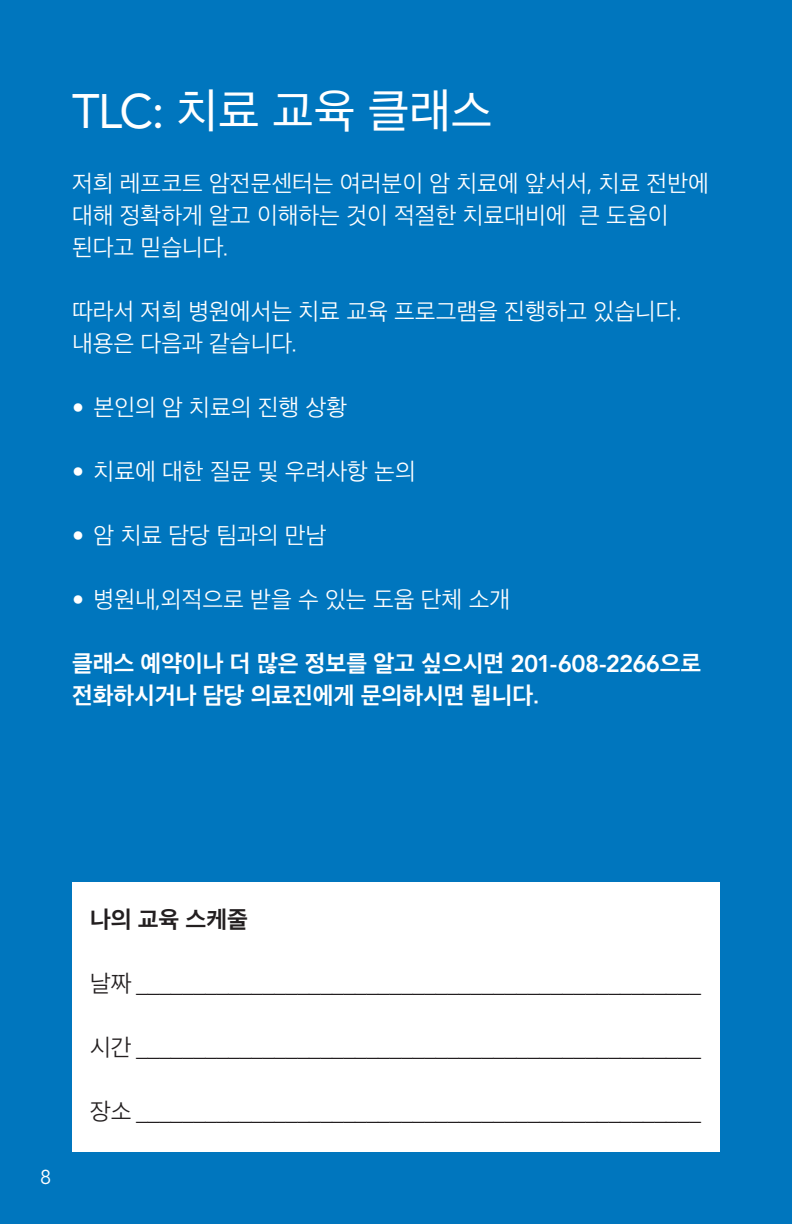
<style>
.page{position:relative;width:792px;height:1224px;background:#0076be}
.page>*{position:absolute;margin:0;border:0;box-sizing:border-box;transform-origin:0 0}
.H1_KO{font:48px "Apple SD Gothic Neo";color:#fff}
.Body_KO{font:300 24px/32px "Apple SD Gothic Neo";color:#fff}
.Fill_in_KO{font:24px "Avenir LT Std";color:#231f20}
.H3_KO{font:700 24px/32px "Apple SD Gothic Neo";color:#fff}
.H3_KO-2{font:700 24px "Apple SD Gothic Neo";color:#231f20}
.Folio_L{font:20px "Avenir LT Std";color:#fff}
.s1{font-family:"Avenir LT Std"}
.s2{font-family:"Avenir LT Std";font-weight:400}
.s3{font-family:"Avenir LT Std";font-weight:800}
.s4{font-family:"Apple SD Gothic Neo";font-weight:300}
</style>
<div class="page">
<div style="left:72px;top:882px;width:648px;height:270px;background:#fff"></div>
<p class="H1_KO" style="left:72px;top:85px;width:422px"><span class="s1">TLC:</span> 치료 교육 클래스</p>
<p class="Body_KO" style="left:72px;top:169px;width:638px">저희 레프코트 암전문센터는 여러분이 암 치료에 앞서서, 치료 전반에 대해 정확하게 알고 이해하는 것이 적절한 치료대비에 큰 도움이 된다고 믿습니다.</p>
<p class="Body_KO" style="left:72px;top:297px;width:611px">따라서 저희 병원에서는 치료 교육 프로그램을 진행하고 있습니다. 내용은 다음과 같습니다.</p>
<p class="Body_KO" style="left:72px;top:393px;width:277px"><span class="s2">•</span> 본인의 암 치료의 진행 상황</p>
<p class="Body_KO" style="left:72px;top:457px;width:345px"><span class="s2">•</span> 치료에 대한 질문 및 우려사항 논의</p>
<p class="Body_KO" style="left:72px;top:521px;width:256px"><span class="s2">•</span> 암 치료 담당 팀과의 만남</p>
<p class="Body_KO" style="left:72px;top:585px;width:440px"><span class="s2">•</span> 병원내,외적으로 받을 수 있는 도움 단체 소개</p>
<p class="H3_KO" style="left:72px;top:649px;width:631px">클래스 예약이나 더 많은 정보를 알고 싶으시면 <span class="s3">201-608-2266</span>으로 전화하시거나 담당 의료진에게 문의하시면 됩니다.</p>
<p class="Folio_L" style="left:40px;top:1166px;width:13px">8</p>
<p class="H3_KO-2" style="left:90px;top:906px;width:159px">나의 교육 스케줄</p>
<p class="Fill_in_KO" style="left:90px;top:970px;width:613px"><span class="s4">날짜</span> _________________________________________________</p>
<p class="Fill_in_KO" style="left:90px;top:1034px;width:613px"><span class="s4">시간</span> _________________________________________________</p>
<p class="Fill_in_KO" style="left:90px;top:1098px;width:613px"><span class="s4">장소</span> _________________________________________________</p>
</div>
